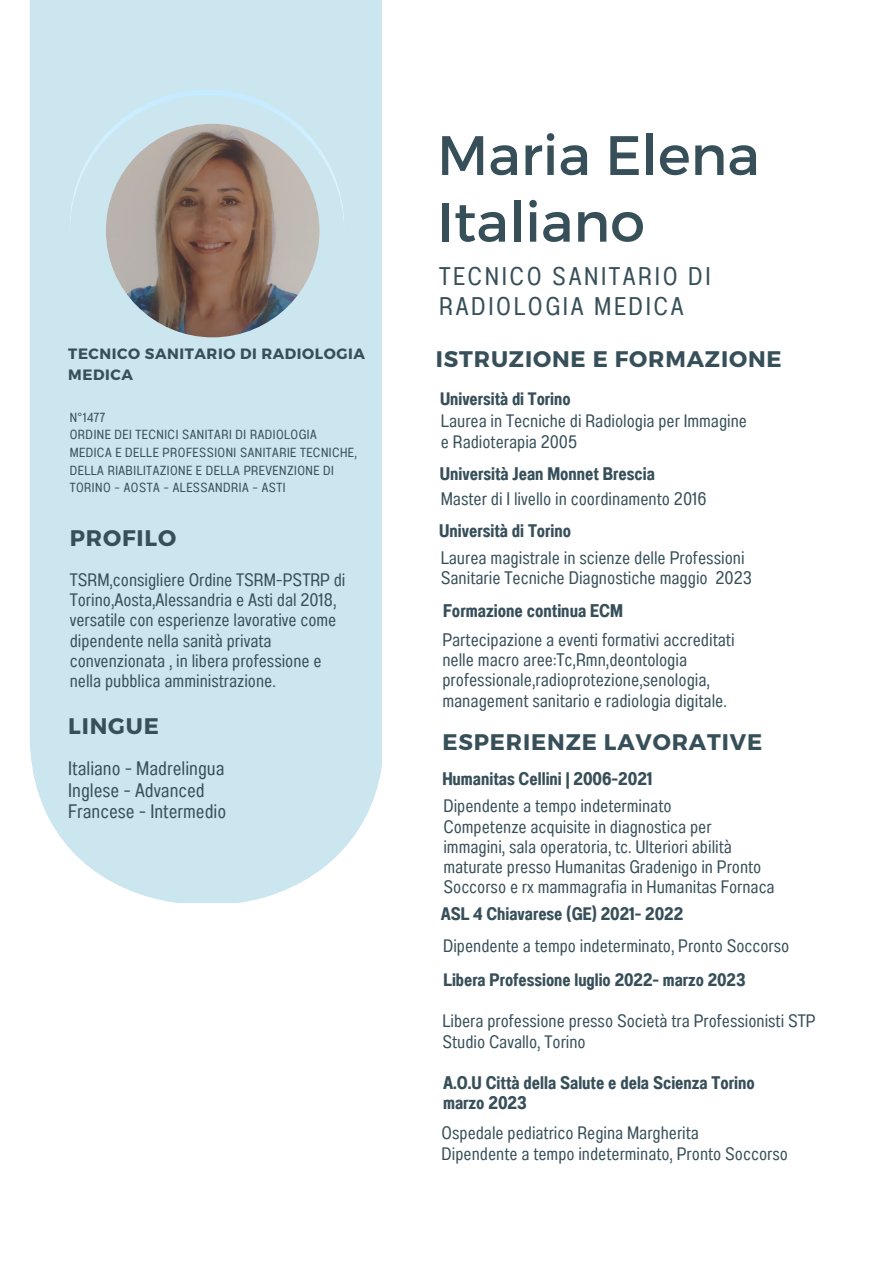
<style>
.page{position:relative;width:894px;height:1264px;background:#fff}
.page>*{position:absolute;margin:0;border:0;box-sizing:border-box;transform-origin:0 0}
.t1{font:55.35px/66.6px "Montserrat";color:#374f59}
.t2{font:25.5px/30.5px "Anantason Wd 62";letter-spacing:.105em;color:#374f59}
.t3{font:700 22.5px "Montserrat";letter-spacing:.04em;color:#374f59}
.t4{font:19.5px/21.5px "Anantason Wd 62";color:#374f59}
.t5{font:18.3px "Anantason Bold Wd 62";color:#374f59}
.t6{font:18.15px/20.2px "Anantason Wd 62";color:#374f59}
.t7{font:18.15px/20.5px "Anantason Bold Wd 62";color:#374f59}
.t8{font:18px/20.2px "Anantason Wd 62";color:#374f59}
.t9{font:18px "Anantason Bold Wd 62";color:#374f59}
.t10{font:700 15px/20.4px "Montserrat";letter-spacing:.035em;color:#374f59}
.t11{font:13.2px/17.5px "Anantason Wd 62";letter-spacing:.04em;color:#374f59}
</style>
<div class="page">
<div style="left:30px;top:0;width:352px;height:902px;background:#cbe6ef"></div>
<img style="left:70px;top:89px;width:274px;height:275px;border-radius:50%">
<div style="left:70px;top:95px;width:274px;height:274px;background:#cbe6ef;border-radius:50%"></div>
<img style="left:106px;top:124px;width:213px;height:213px;border-radius:50%">
<p class="t10" style="left:68px;top:343px;width:298px">TECNICO SANITARIO DI RADIOLOGIA<br>MEDICA</p>
<p class="t11" style="left:70px;top:408px;width:288px">N°1477<br>ORDINE DEI TECNICI SANITARI DI RADIOLOGIA MEDICA E DELLE PROFESSIONI SANITARIE TECNICHE, DELLA RIABILITAZIONE E DELLA PREVENZIONE DI TORINO – AOSTA – ALESSANDRIA – ASTI</p>
<p class="t3" style="left:70px;top:523px;width:108px">PROFILO</p>
<p class="t8" style="left:70px;top:569px;width:277px">TSRM,consigliere Ordine TSRM-PSTRP di Torino,Aosta,Alessandria e Asti dal 2018, versatile con esperienze lavorative come dipendente nella sanità privata convenzionata , in libera professione e nella pubblica amministrazione.</p>
<p class="t3" style="left:68px;top:711px;width:92px">LINGUE</p>
<p class="t4" style="left:68px;top:757px;width:159px">Italiano - Madrelingua<br>Inglese - Advanced<br>Francese - Intermedio</p>
<h1 class="t1" style="left:437px;top:119px;width:324px">Maria Elena<br>Italiano</h1>
<h2 class="t2" style="left:439px;top:261px;width:273px">TECNICO SANITARIO DI<br>RADIOLOGIA MEDICA</h2>
<p class="t3" style="left:436px;top:344px;width:347px">ISTRUZIONE E FORMAZIONE</p>
<p class="t9" style="left:440px;top:388px;width:132px">Università di Torino</p>
<p class="t8" style="left:441px;top:411px;width:307px">Laurea in Tecniche di Radiologia per Immagine e Radioterapia 2005</p>
<p class="t7" style="left:439px;top:463px;width:216px">Università Jean Monnet Brescia</p>
<p class="t6" style="left:440px;top:488px;width:267px">Master di I livello in coordinamento 2016</p>
<p class="t7" style="left:439px;top:520px;width:133px">Università di Torino</p>
<p class="t6" style="left:440px;top:547px;width:313px">Laurea magistrale in scienze delle Professioni<br>Sanitarie Tecniche Diagnostiche maggio 2023</p>
<p class="t5" style="left:443px;top:599px;width:181px">Formazione continua ECM</p>
<p class="t6" style="left:442px;top:629px;width:294px">Partecipazione a eventi formativi accreditati nelle macro aree:Tc,Rmn,deontologia professionale,radioprotezione,senologia, management sanitario e radiologia digitale.</p>
<p class="t3" style="left:442px;top:727px;width:321px">ESPERIENZE LAVORATIVE</p>
<p class="t7" style="left:442px;top:768px;width:212px">Humanitas Cellini | 2006-2021</p>
<p class="t8" style="left:443px;top:796px;width:333px">Dipendente a tempo indeterminato<br>Competenze acquisite in diagnostica per immagini, sala operatoria, tc. Ulteriori abilità maturate presso Humanitas Gradenigo in Pronto Soccorso e rx mammagrafia in Humanitas Fornaca</p>
<p class="t7" style="left:440px;top:903px;width:244px">ASL 4 Chiavarese (GE) 2021- 2022</p>
<p class="t8" style="left:443px;top:935px;width:347px">Dipendente a tempo indeterminato, Pronto Soccorso</p>
<p class="t9" style="left:443px;top:969px;width:303px">Libera Professione luglio 2022- marzo 2023</p>
<p class="t8" style="left:442px;top:1010px;width:374px">Libera professione presso Società tra Professionisti STP<br>Studio Cavallo, Torino</p>
<p class="t7" style="left:443px;top:1072px;width:313px">A.O.U Città della Salute e dela Scienza Torino marzo 2023</p>
<p class="t8" style="left:441px;top:1123px;width:347px">Ospedale pediatrico Regina Margherita<br>Dipendente a tempo indeterminato, Pronto Soccorso</p>
</div>
